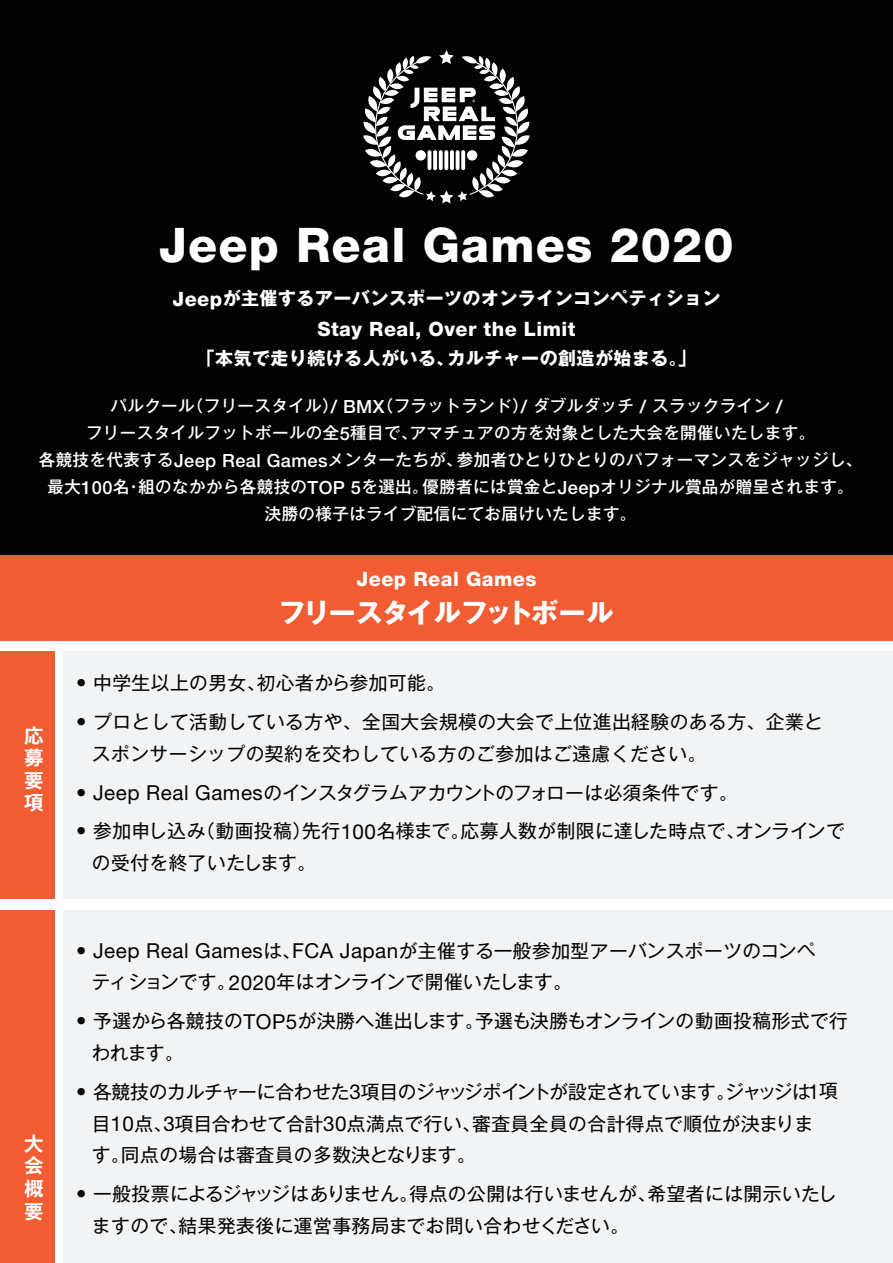
<style>
.page{position:relative;width:893px;height:1263px;background:#fff}
.page>*{position:absolute;margin:0;border:0;box-sizing:border-box;transform-origin:0 0}
.t1{font:800 47.7px "Helvetica Neue LT Std";letter-spacing:.025em;color:#fff}
.t2{font:700 27px "Gothic MB101 Pro";letter-spacing:-.055em;color:#fff}
.t3{font:800 19.8px "Helvetica Neue LT Std";letter-spacing:.025em;color:#fff}
.t4{font:700 19.5px/22.5px "Gothic MB101 Pro De";color:#fff;text-align:justify}
.t5{font:18.75px/31.8px "Gothic MB101 Pro";letter-spacing:.025em;color:#030303}
.t6{font:18.75px/31.7px "Gothic MB101 Pro";letter-spacing:-.01em;color:#030303}
.t7{font:700 18px "Gothic MB101 Pro";letter-spacing:.025em;color:#fff}
.t8{font:500 16.5px/27px "Gothic MB101 Pro";letter-spacing:.025em;color:#fff;text-align:center}
.s1{font-family:"Helvetica Neue LT Std";font-weight:800;font-size:19.8px}
.s2{font-family:"Helvetica Neue LT Std";font-size:18.15px}
.s3{font-family:"Helvetica Neue LT Std";font-size:20.7px}
</style>
<div class="page">
<div style="left:0;top:0;width:893px;height:554px;background:#030303"></div>
<div style="left:0;top:555px;width:893px;height:86px;background:#f15c32"></div>
<div style="left:63px;top:911px;width:830px;height:352px;background:#f2f3f4"></div>
<div style="left:0;top:911px;width:55px;height:352px;background:#f15c32"></div>
<svg style="left:363px;top:50px;width:167px;height:153px"></svg>
<div style="left:63px;top:651px;width:830px;height:247px;background:#f2f3f4"></div>
<div style="left:0;top:651px;width:55px;height:247px;background:#f15c32"></div>
<h1 class="t1" style="left:159px;top:217px;width:576px">Jeep Real Games 2020</h1>
<p class="t7" style="left:173px;top:284px;width:549px"><span class="s1">Jeep</span>が主催するアーバンスポーツのオンラインコンペティション</p>
<p class="t3" style="left:317px;top:317px;width:260px">Stay Real, Over the Limit</p>
<p class="t7" style="left:197px;top:344px;width:501px">「本気で走り続ける人がいる、カルチャーの創造が始まる。」</p>
<p class="t8" style="left:39px;top:390px;width:825px">パルクール（フリースタイル）<span class="s2">/ BMX</span>（フラットランド）<span class="s2">/</span> ダブルダッチ <span class="s2">/</span> スラックライン <span class="s2">/<br></span>フリースタイルフットボールの全<span class="s2">5</span>種目で、アマチュアの方を対象とした大会を開催いたします。<br>各競技を代表する<span class="s2">Jeep Real Games</span>メンターたちが、参加者ひとりひとりのパフォーマンスをジャッジし、最大<span class="s2">100</span>名・組のなかから各競技の<span class="s2">TOP 5</span>を選出。優勝者には賞金と<span class="s2">Jeep</span>オリジナル賞品が贈呈されます。決勝の様子はライブ配信にてお届けいたします。</p>
<p class="t4" style="left:24px;top:722px;width:21px">応募要項</p>
<p class="t4" style="left:24px;top:1130px;width:21px">大会概要</p>
<p class="t3" style="left:357px;top:567px;width:181px">Jeep Real Games</p>
<h2 class="t2" style="left:279px;top:590px;width:337px">フリースタイルフットボール</h2>
<p class="t5" style="left:76px;top:664px;width:370px"><span class="s3">•</span> 中学生以上の男女、初心者から参加可能。</p>
<p class="t5" style="left:92px;top:704px;width:733px;line-height:31.3px;text-indent:-16px"><span class="s3">•</span> プロとして活動している方や、全国大会規模の大会で上位進出経験のある方、企業とスポンサーシップの契約を交わしている方のご参加はご遠慮ください。</p>
<p class="t5" style="left:76px;top:774px;width:663px"><span class="s3">• Jeep Real Games</span>のインスタグラムアカウントのフォローは必須条件です。</p>
<p class="t5" style="left:92px;top:813px;width:754px;text-indent:-16px"><span class="s3">•</span> 参加申し込み（動画投稿）先行<span class="s3">100</span>名様まで。応募人数が制限に達した時点で、オンラインでの受付を終了いたします。</p>
<p class="t5" style="left:92px;top:933px;width:725px;line-height:31.2px;text-indent:-16px"><span class="s3">• Jeep Real Games</span>は、<span class="s3">FCA Japan</span>が主催する一般参加型アーバンスポーツのコンペティションです。<span class="s3">2020</span>年はオンラインで開催いたします。</p>
<p class="t5" style="left:92px;top:1002px;width:758px;text-indent:-16px"><span class="s3">•</span> 予選から各競技の<span class="s3">TOP5</span>が決勝へ進出します。予選も決勝もオンラインの動画投稿形式で行われます。</p>
<p class="t6" style="left:92px;top:1073px;width:747px;text-indent:-16px"><span class="s3">•</span> 各競技のカルチャーに合わせた<span class="s3">3</span>項目のジャッジポイントが設定されています。ジャッジは<span class="s3">1</span>項目<span class="s3">10</span>点、<span class="s3">3</span>項目合わせて合計<span class="s3">30</span>点満点で行い、審査員全員の合計得点で順位が決まりま<br>す。同点の場合は審査員の多数決となります。</p>
<p class="t5" style="left:92px;top:1176px;width:746px;text-indent:-16px"><span class="s3">•</span> 一般投票によるジャッジはありません。得点の公開は行いませんが、希望者には開示いたしますので、結果発表後に運営事務局までお問い合わせください。</p>
</div>
